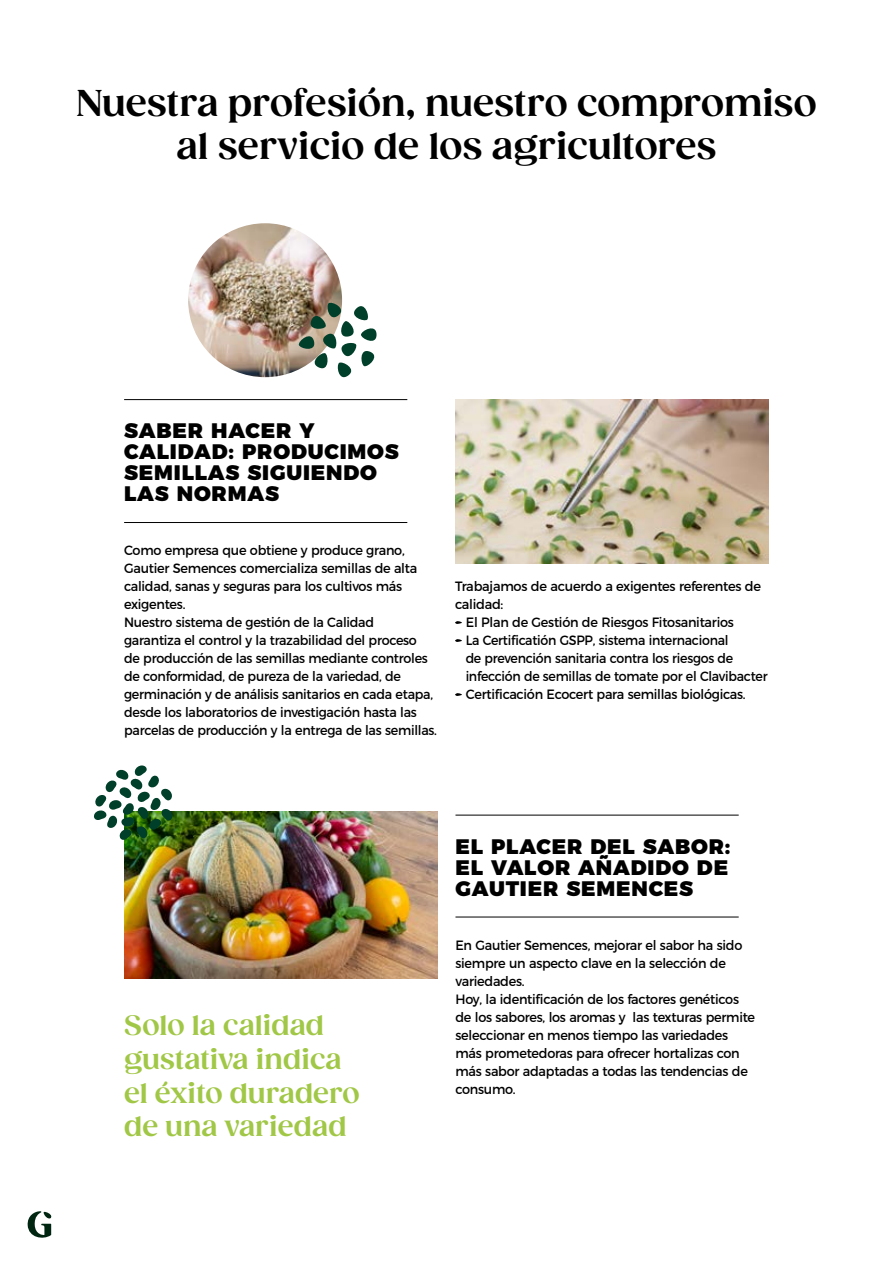
<style>
.page{position:relative;width:893px;height:1263px;background:#fff}
.page>*{position:absolute;margin:0;border:0;box-sizing:border-box;transform-origin:0 0}
.t1{font:700 36px/43.2px "Gazpacho";color:#000;text-align:center}
.t2{font:700 27px/33.8px "Gazpacho";color:#a1c746}
.t3{font:900 21px/21px "Montserrat";letter-spacing:.04em;color:#000}
.t4{font:13.5px/18px "Montserrat";letter-spacing:-.02em;color:#000;scale:.95 1}
.t5{font:13.5px "Montserrat";letter-spacing:-.02em;color:#000;scale:.93 1}
.t6{font:13.5px "Montserrat";letter-spacing:-.02em;color:#000;scale:.96 1}
</style>
<div class="page">
<svg style="left:27px;top:1211px;width:25px;height:27px"></svg>
<img style="left:188px;top:223px;width:154px;height:154px;border-radius:77px">
<hr style="left:124px;top:399px;width:283px;height:1px;background:#000">
<hr style="left:124px;top:522px;width:283px;height:1px;background:#000">
<svg style="left:455px;top:621px;width:7px;height:3px"></svg>
<svg style="left:455px;top:639px;width:7px;height:3px"></svg>
<svg style="left:455px;top:693px;width:7px;height:3px"></svg>
<hr style="left:455px;top:815px;width:284px;height:1px;background:#000">
<hr style="left:455px;top:917px;width:284px;height:1px;background:#000">
<svg style="left:298px;top:300px;width:79px;height:78px"></svg>
<img style="left:455px;top:399px;width:314px;height:165px">
<img style="left:124px;top:812px;width:313px;height:167px">
<svg style="left:94px;top:765px;width:79px;height:75px"></svg>
<h1 class="t1" style="left:76px;top:81px;width:742px">Nuestra profesión, nuestro compromiso al servicio de los agricultores</h1>
<h3 class="t3" style="left:124px;top:418px;width:276px">SABER HACER Y<br>CALIDAD: PRODUCIMOS<br>SEMILLAS SIGUIENDO<br>LAS NORMAS</h3>
<p class="t4" style="left:124px;top:540px;width:331px">Como empresa que obtiene y produce grano, Gautier Semences comercializa semillas de alta calidad, sanas y seguras para los cultivos más exigentes.<br>Nuestro sistema de gestión de la Calidad<br>garantiza el control y la trazabilidad del proceso<br>de producción de las semillas mediante controles de conformidad, de pureza de la variedad, de germinación y de análisis sanitarios en cada etapa, desde los laboratorios de investigación hasta las parcelas de producción y la entrega de las semillas.</p>
<p class="t6" style="left:455px;top:575px;width:320px">Trabajamos de acuerdo a exigentes referentes de</p>
<p class="t6" style="left:455px;top:593px;width:52px">calidad:</p>
<p class="t4" style="left:466px;top:612px;width:283px">El Plan de Gestión de Riesgos Fitosanitarios</p>
<p class="t5" style="left:466px;top:629px;width:284px">La Certificatión GSPP, sistema internacional</p>
<p class="t5" style="left:466px;top:647px;width:289px">de prevención sanitaria contra los riesgos de</p>
<p class="t5" style="left:466px;top:665px;width:326px">infección de semillas de tomate por el Clavibacter</p>
<p class="t4" style="left:466px;top:684px;width:296px">Certificación Ecocert para semillas biológicas.</p>
<h2 class="t2" style="left:124px;top:1008px;width:237px">Solo la calidad gustativa indica el éxito duradero de una variedad</h2>
<h3 class="t3" style="left:455px;top:834px;width:277px;text-align:justify">EL PLACER DEL SABOR:<br>EL VALOR AÑADIDO DE GAUTIER SEMENCES</h3>
<p class="t4" style="left:455px;top:935px;width:317px">En Gautier Semences, mejorar el sabor ha sido siempre un aspecto clave en la selección de variedades.<br>Hoy, la identificación de los factores genéticos de los sabores, los aromas y las texturas permite seleccionar en menos tiempo las variedades más prometedoras para ofrecer hortalizas con más sabor adaptadas a todas las tendencias de consumo.</p>
</div>
